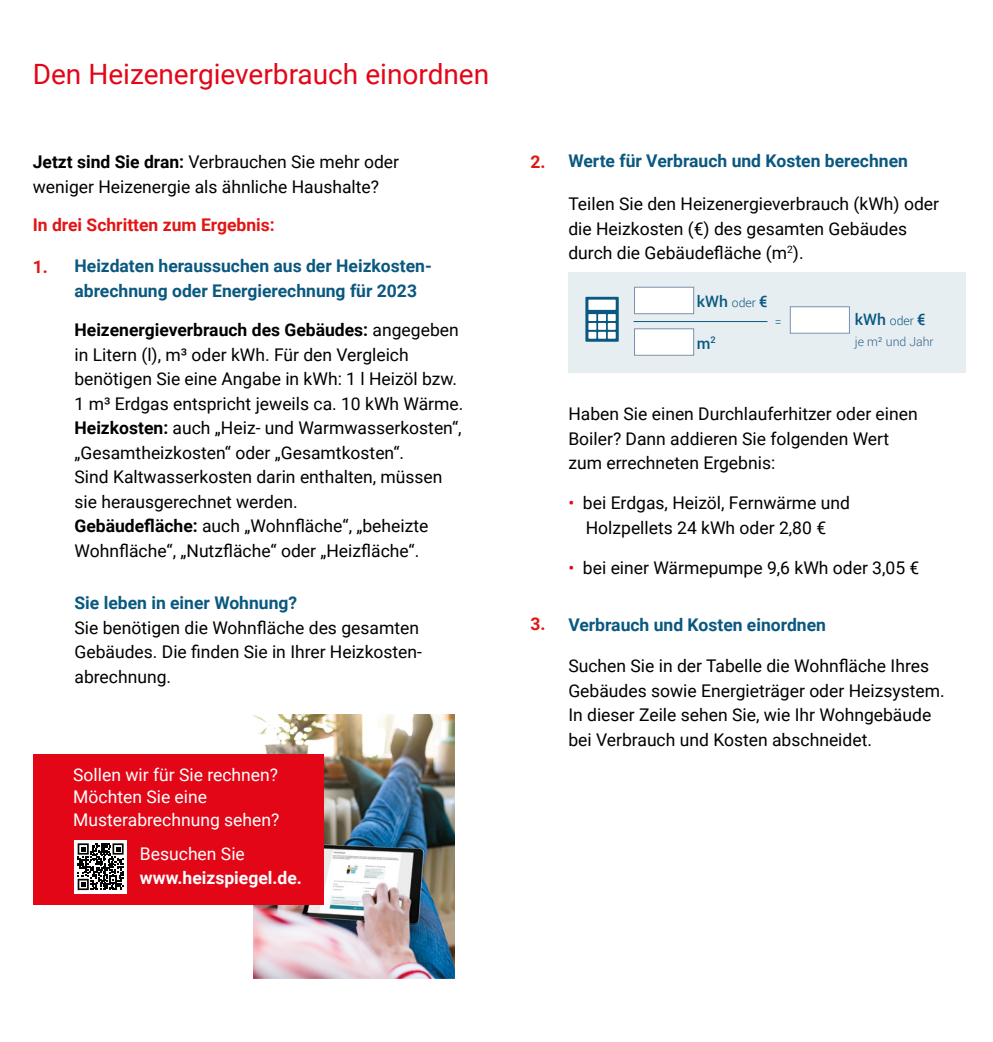
<style>
.page{position:relative;width:993px;height:1042px;background:#fff}
.page>*{position:absolute;margin:0;border:0;box-sizing:border-box;transform-origin:0 0}
.t1{font:28px "Roboto";color:#e30617}
.t2{font:17.5px/24.5px "Roboto";color:#000}
.t3{font:700 17.5px/24.5px "Roboto";color:#0a587f}
.t4{font:17.5px/22.8px "Roboto";color:#fff}
.t5{font:700 17.5px "Roboto";color:#e21515}
.t6{font:700 17.5px "Roboto";color:#fff}
.t7{font:500 15.75px "Roboto";color:#0a587f}
.t8{font:300 12.25px "Roboto";color:#306489}
.t9{font:300 12.25px "Roboto";color:#0a587f}
.s1{font-weight:700}
.s2{font-weight:300;font-size:12.25px}
.s3{color:#e30617}
</style>
<div class="page">
<img style="left:253px;top:714px;width:202px;height:265px">
<div style="left:33px;top:754px;width:290px;height:150px;background:#e30617"></div>
<div style="left:74px;top:840px;width:53px;height:53px;background:#fff"></div>
<svg style="left:78px;top:843px;width:46px;height:47px"></svg>
<div style="left:568px;top:272px;width:397px;height:101px;background:#e6eef2"></div>
<div style="left:634px;top:287px;width:59px;height:27px;background:#fff"></div>
<div style="left:634px;top:287px;width:59px;height:27px;border:1px solid #7990ad"></div>
<div style="left:634px;top:329px;width:59px;height:26px;background:#fff"></div>
<hr style="left:633px;top:321px;width:134px;height:1px;background:#0a587f">
<div style="left:790px;top:307px;width:59px;height:26px;background:#fff"></div>
<div style="left:789px;top:306px;width:60px;height:27px;border:1px solid #7990ad"></div>
<svg style="left:585px;top:297px;width:33px;height:45px"></svg>
<h1 class="t1" style="left:33px;top:54px;width:458px">Den Heizenergieverbrauch einordnen</h1>
<p class="t2" style="left:33px;top:149px;width:368px"><span class="s1">Jetzt sind Sie dran:</span> Verbrauchen Sie mehr oder weniger Heizenergie als ähnliche Haushalte?</p>
<p class="t5" style="left:33px;top:213px;width:243px">In drei Schritten zum Ergebnis:</p>
<p class="t5" style="left:33px;top:255px;width:17px">1.</p>
<p class="t3" style="left:74px;top:253px;width:359px">Heizdaten heraussuchen aus der Heizkosten&shy;abrechnung oder Energierechnung für 2023</p>
<p class="t2" style="left:74px;top:317px;width:390px"><span class="s1">Heizenergieverbrauch des Gebäudes:</span> angegeben in Litern (l), m³ oder kWh. Für den Vergleich benötigen Sie eine Angabe in kWh: 1 l Heizöl bzw.<br>1 m³ Erdgas entspricht jeweils ca. 10 kWh Wärme.<br><span class="s1">Heizkosten:</span> auch „Heiz- und Warmwasserkosten“, „Gesamtheizkosten“ oder „Gesamtkosten“.<br>Sind Kaltwasserkosten darin enthalten, müssen sie herausgerechnet werden.<br><span class="s1">Gebäudefläche:</span> auch „Wohnfläche“, „beheizte Wohnfläche“, „Nutzfläche“ oder „Heizfläche“.</p>
<p class="t3" style="left:74px;top:590px;width:224px">Sie leben in einer Wohnung?</p>
<p class="t2" style="left:74px;top:614px;width:349px">Sie benötigen die Wohnfläche des gesamten<br>Gebäudes. Die finden Sie in Ihrer Heizkosten&shy;abrechnung.</p>
<p class="t4" style="left:73px;top:762px;width:207px">Sollen wir für Sie rechnen?<br>Möchten Sie eine<br>Musterabrechnung sehen?</p>
<p class="t4" style="left:140px;top:842px;width:106px">Besuchen Sie</p>
<p class="t6" style="left:140px;top:866px;width:163px">www.heizspiegel.de.</p>
<p class="t5" style="left:530px;top:150px;width:17px">2.</p>
<p class="t5" style="left:530px;top:612px;width:17px">3.</p>
<p class="t3" style="left:568px;top:148px;width:341px">Werte für Verbrauch und Kosten berechnen</p>
<p class="t2" style="left:568px;top:191px;width:372px">Teilen Sie den Heizenergieverbrauch (kWh) oder die Heizkosten (€) des gesamten Gebäudes durch die Gebäudefläche (m<sup>2</sup>).</p>
<p class="t7" style="left:696px;top:290px;width:72px">kWh <span class="s2">oder</span> €</p>
<p class="t7" style="left:696px;top:332px;width:20px">m<sup>2</sup></p>
<p class="t9" style="left:774px;top:313px;width:8px">=</p>
<p class="t7" style="left:854px;top:308px;width:72px">kWh <span class="s2">oder</span> €</p>
<p class="t8" style="left:854px;top:333px;width:80px">je m² und Jahr</p>
<p class="t2" style="left:568px;top:401px;width:351px">Haben Sie einen Durchlauferhitzer oder einen<br>Boiler? Dann addieren Sie folgenden Wert zum errechneten Ergebnis:</p>
<p class="t2" style="left:568px;top:490px;width:283px;text-align:center"><span class="s3">•</span> bei Erdgas, Heizöl, Fernwärme und<br>Holzpellets 24 kWh oder 2,80 €</p>
<p class="t2" style="left:568px;top:555px;width:352px"><span class="s3">•</span> bei einer Wärmepumpe 9,6 kWh oder 3,05 €</p>
<p class="t3" style="left:568px;top:611px;width:259px">Verbrauch und Kosten einordnen</p>
<p class="t2" style="left:568px;top:653px;width:378px">Suchen Sie in der Tabelle die Wohnfläche Ihres Gebäudes sowie Energieträger oder Heizsystem.<br>In dieser Zeile sehen Sie, wie Ihr Wohngebäude bei Verbrauch und Kosten abschneidet.</p>
</div>
